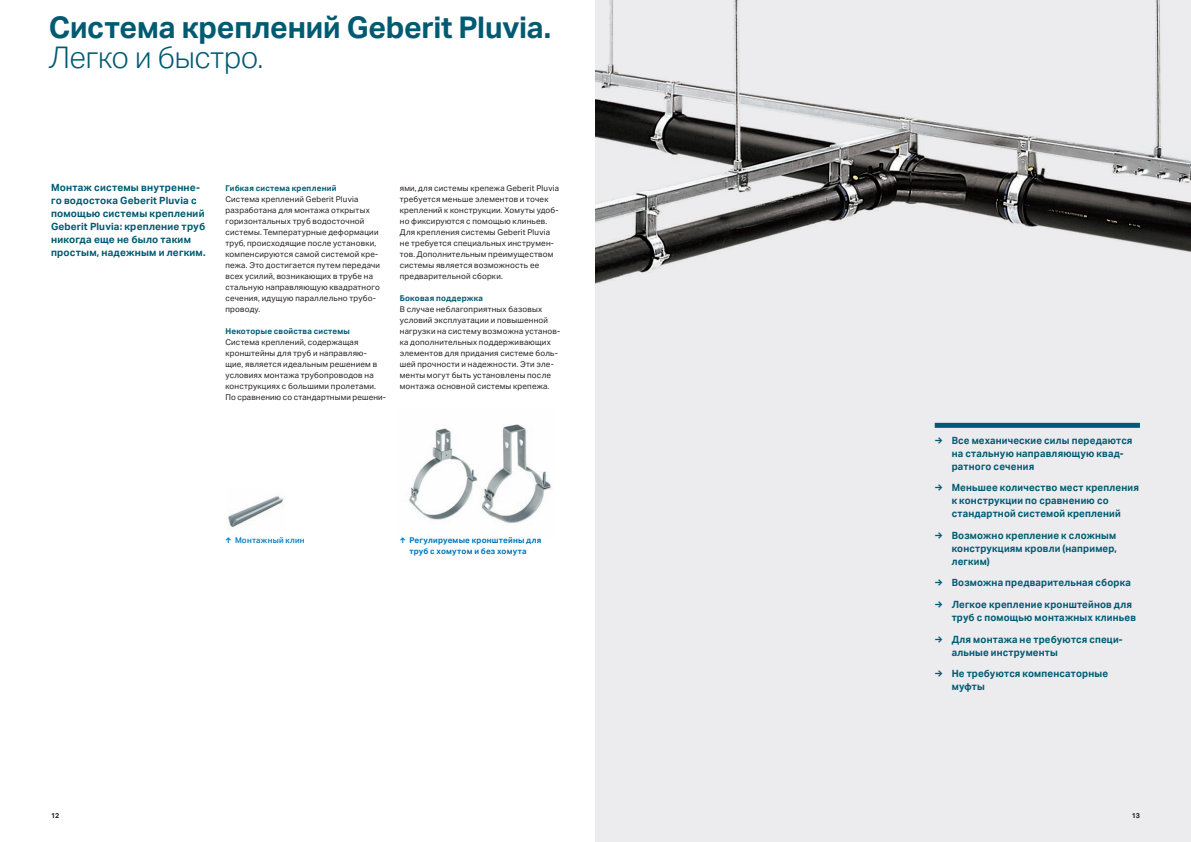
<style>
.page{position:relative;width:1191px;height:842px;background:#fff}
.page>*{position:absolute;margin:0;border:0;box-sizing:border-box;transform-origin:0 0}
._2_11_chapter_headli{font:700 30px "Aktiv Grotesk Geberit";letter-spacing:-.005em;color:#005a72}
._2_12_chapter_headli{font:300 30px "Aktiv Grotesk Geberit";letter-spacing:-.01em;color:#005a72}
.Captiontext_on_Image{font:700 10px/13px "Aktiv Grotesk Geberit";letter-spacing:.02em;color:#005a72}
._2_91_chapter_theme{font:700 10px/13px "Aktiv Grotesk Geberit";letter-spacing:.02em;color:#005a72}
._2_93_chapter_theme{font:8px/11px "Aktiv Grotesk Geberit";letter-spacing:.025em;color:#231f20}
._2_92_chapter_theme{font:700 8px "Aktiv Grotesk Geberit";letter-spacing:.03em;color:#005a72}
._2_92_chapter_theme-2{font:700 8px/11px "Aktiv Grotesk Geberit";letter-spacing:.03em;color:#0076be}
._2_92_chapter_theme-3{font:500 8px "Aktiv Grotesk Geberit";letter-spacing:.03em;color:#0076be}
.t1{font:700 7px "Aktiv Grotesk Geberit";color:#231f20}
.s1{font-weight:700}
</style>
<div class="page">
<div style="left:595px;top:0;width:596px;height:842px;background:#ececee"></div>
<img style="left:595px;top:0;width:596px;height:284px">
<img style="left:228px;top:496px;width:55px;height:33px">
<img style="left:409px;top:424px;width:143px;height:100px">
<div style="left:934px;top:423px;width:206px;height:5px;background:#005a72"></div>
<p class="_2_11_chapter_headli" style="left:49px;top:9px;width:503px">Система креплений Geberit Pluvia.</p>
<p class="_2_12_chapter_headli" style="left:49px;top:41px;width:216px">Легко и быстро.</p>
<p class="_2_91_chapter_theme" style="left:51px;top:181px;width:156px">Монтаж системы внутренне&shy;го водостока Geberit Pluvia с помощью системы креплений<br>Geberit Pluvia: крепление труб никогда еще не было таким простым, надежным и легким.</p>
<p class="_2_92_chapter_theme" style="left:225px;top:183px;width:112px">Гибкая система креплений</p>
<p class="_2_93_chapter_theme" style="left:225px;top:193px;width:156px">Система креплений Geberit Pluvia разработана для монтажа открытых горизонтальных труб водосточной системы. Температурные деформации труб, происходящие после установки, компенсируются самой системой кре&shy;пежа. Это достигается путем передачи всех усилий, возникающих в трубе на стальную направляющую квадратного сечения, идущую параллельно трубо&shy;проводу.</p>
<p class="_2_92_chapter_theme" style="left:225px;top:326px;width:126px">Некоторые свойства системы</p>
<p class="_2_93_chapter_theme" style="left:225px;top:336px;width:162px">Система креплений, содержащая кронштейны для труб и направляю&shy;щие, является идеальным решением в условиях монтажа трубопроводов на конструкциях с большими пролетами.<br>По сравнению со стандартными решени-</p>
<p class="_2_93_chapter_theme" style="left:400px;top:182px;width:161px">ями, для системы крепежа Geberit Pluvia требуется меньше элементов и точек креплений к конструкции. Хомуты удоб&shy;но фиксируются с помощью клиньев.<br>Для крепления системы Geberit Pluvia не требуется специальных инструмен&shy;тов. Дополнительным преимуществом системы является возможность ее предварительной сборки.</p>
<p class="_2_92_chapter_theme" style="left:400px;top:293px;width:85px">Боковая поддержка</p>
<p class="_2_93_chapter_theme" style="left:400px;top:303px;width:162px">В случае неблагоприятных базовых условий эксплуатации и повышенной нагрузки на систему возможна установ&shy;ка дополнительных поддерживающих элементов для придания системе боль&shy;шей прочности и надежности. Эти эле&shy;менты могут быть установлены после монтажа основной системы крепежа.</p>
<p class="_2_92_chapter_theme-3" style="left:225px;top:535px;width:81px"><span class="s1">↑</span> Монтажный клин</p>
<p class="_2_92_chapter_theme-2" style="left:409px;top:534px;width:133px;text-indent:-10px">↑ Регулируемые кронштейны для труб с хомутом и без хомута</p>
<p class="Captiontext_on_Image" style="left:951px;top:434px;width:182px;text-indent:-17px">→ Все механические силы передаются на стальную направляющую квад&shy;ратного сечения</p>
<p class="Captiontext_on_Image" style="left:951px;top:481px;width:189px;text-indent:-17px">→ Меньшее количество мест крепления к конструкции по сравнению со стандартной системой креплений</p>
<p class="Captiontext_on_Image" style="left:951px;top:529px;width:167px;text-align:justify;text-indent:-17px">→ Возможно крепление к сложным конструкциям кровли (например, легким)</p>
<p class="Captiontext_on_Image" style="left:934px;top:576px;width:197px">→ Возможна предварительная сборка</p>
<p class="Captiontext_on_Image" style="left:951px;top:598px;width:186px;text-indent:-17px">→ Легкое крепление кронштейнов для труб с помощью монтажных клиньев</p>
<p class="Captiontext_on_Image" style="left:951px;top:632px;width:172px;text-indent:-17px">→ Для монтажа не требуются специ&shy;альные инструменты</p>
<p class="Captiontext_on_Image" style="left:951px;top:667px;width:158px;text-indent:-17px">→ Не требуются компенсаторные муфты</p>
<p class="t1" style="left:51px;top:811px;width:10px">12</p>
<p class="t1" style="left:1131px;top:811px;width:10px">13</p>
</div>
